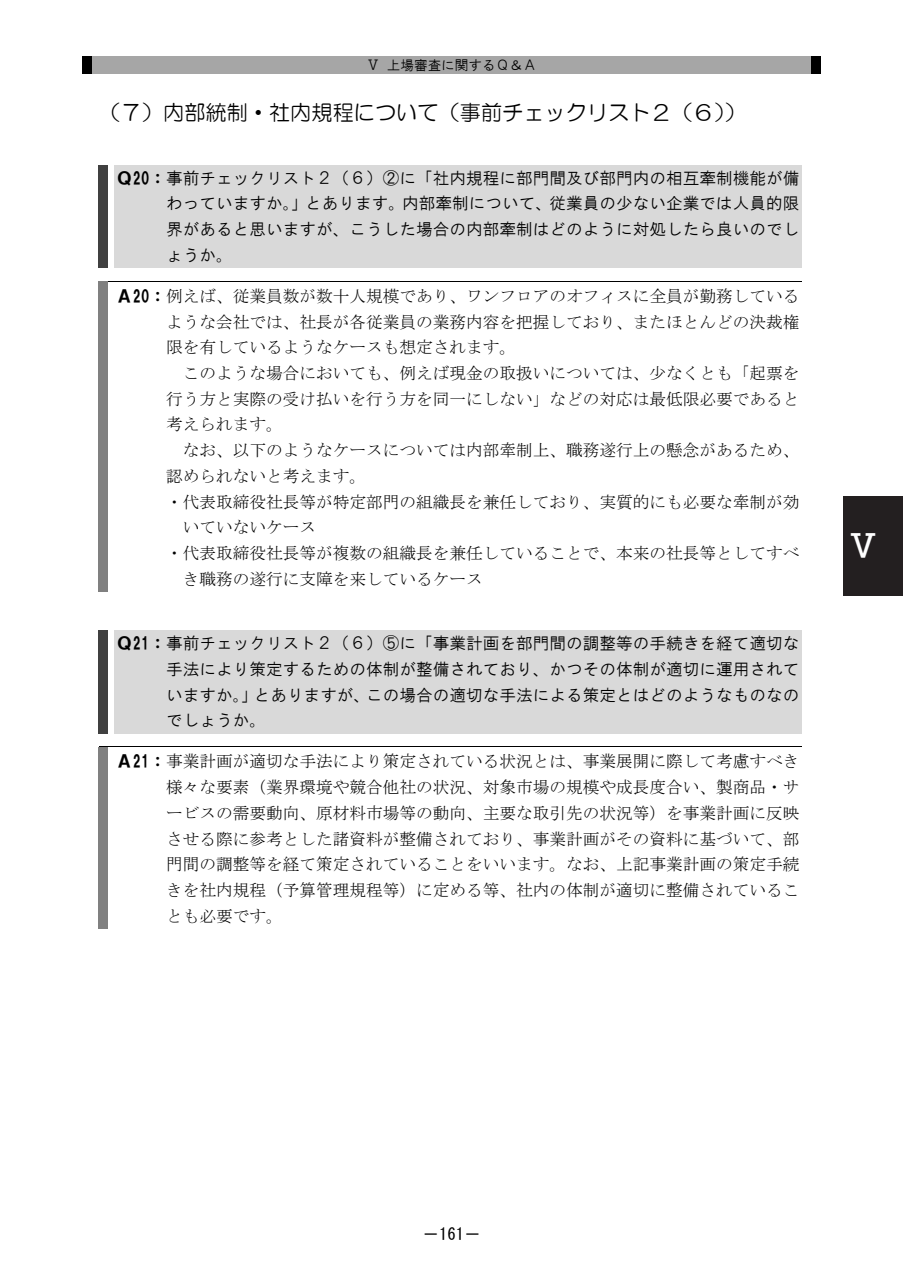
<style>
.page{position:relative;width:903px;height:1275px;background:#fff}
.page>*{position:absolute;margin:0;border:0;box-sizing:border-box;transform-origin:0 0}
.t1{font:35px "MS Gothic";color:#fff}
.t2{font:21.18px "HG Maru Gothic MPRO";color:#000}
.t3{font:16.62px/25.7px "MS Mincho";color:#000;text-align:justify}
.t4{font:16.62px/25.7px "HG Gothic M";color:#000;text-align:justify}
.t5{font:16.62px "MS Gothic";color:#000}
.t6{font:13.65px "HG Gothic M";color:#000}
.s1{font-family:"HG Soei Kakugothic UB"}
</style>
<div class="page">
<div style="left:91px;top:56px;width:721px;height:18px;background:#a6a6a6"></div>
<div style="left:82px;top:56px;width:9px;height:18px;background:#000"></div>
<div style="left:812px;top:56px;width:9px;height:18px;background:#000"></div>
<div style="left:114px;top:165px;width:687px;height:26px;background:#d9d9d9"></div>
<div style="left:99px;top:165px;width:9px;height:26px;background:#404040"></div>
<div style="left:114px;top:191px;width:687px;height:25px;background:#d9d9d9"></div>
<div style="left:99px;top:191px;width:9px;height:25px;background:#404040"></div>
<div style="left:114px;top:216px;width:687px;height:26px;background:#d9d9d9"></div>
<div style="left:99px;top:216px;width:9px;height:26px;background:#404040"></div>
<div style="left:114px;top:242px;width:687px;height:26px;background:#d9d9d9"></div>
<div style="left:99px;top:242px;width:9px;height:26px;background:#404040"></div>
<hr style="left:99px;top:281px;width:702px;height:1px;background:#000">
<div style="left:99px;top:281px;width:9px;height:28px;background:#808080"></div>
<div style="left:99px;top:309px;width:9px;height:25px;background:#808080"></div>
<div style="left:99px;top:334px;width:9px;height:26px;background:#808080"></div>
<div style="left:99px;top:360px;width:9px;height:26px;background:#808080"></div>
<div style="left:99px;top:386px;width:9px;height:26px;background:#808080"></div>
<div style="left:99px;top:412px;width:9px;height:25px;background:#808080"></div>
<div style="left:99px;top:437px;width:9px;height:26px;background:#808080"></div>
<div style="left:99px;top:463px;width:9px;height:26px;background:#808080"></div>
<div style="left:99px;top:489px;width:9px;height:26px;background:#808080"></div>
<div style="left:99px;top:515px;width:9px;height:25px;background:#808080"></div>
<div style="left:99px;top:540px;width:9px;height:26px;background:#808080"></div>
<div style="left:99px;top:566px;width:9px;height:26px;background:#808080"></div>
<div style="left:114px;top:630px;width:687px;height:26px;background:#d9d9d9"></div>
<div style="left:99px;top:630px;width:9px;height:26px;background:#404040"></div>
<div style="left:114px;top:656px;width:687px;height:26px;background:#d9d9d9"></div>
<div style="left:99px;top:656px;width:9px;height:26px;background:#404040"></div>
<div style="left:114px;top:682px;width:687px;height:26px;background:#d9d9d9"></div>
<div style="left:99px;top:682px;width:9px;height:26px;background:#404040"></div>
<div style="left:114px;top:708px;width:687px;height:25px;background:#d9d9d9"></div>
<div style="left:99px;top:708px;width:9px;height:25px;background:#404040"></div>
<hr style="left:99px;top:746px;width:702px;height:1px;background:#000">
<div style="left:99px;top:747px;width:9px;height:27px;background:#808080"></div>
<div style="left:99px;top:774px;width:9px;height:26px;background:#808080"></div>
<div style="left:99px;top:800px;width:9px;height:26px;background:#808080"></div>
<div style="left:99px;top:826px;width:9px;height:26px;background:#808080"></div>
<div style="left:99px;top:852px;width:9px;height:25px;background:#808080"></div>
<div style="left:99px;top:877px;width:9px;height:26px;background:#808080"></div>
<div style="left:99px;top:903px;width:9px;height:26px;background:#808080"></div>
<div style="left:843px;top:496px;width:60px;height:99px;background:#231f20"></div>
<p class="t6" style="left:366px;top:58px;width:172px">Ⅴ 上場審査に関するＱ＆Ａ</p>
<p class="t2" style="left:100px;top:102px;width:648px">（７）内部統制・社内規程について（事前チェックリスト２（６））</p>
<p class="t4" style="left:166px;top:165px;width:635px;text-indent:-50px"><span class="s1">Ｑ20：</span>事前チェックリスト２（６）②に「社内規程に部門間及び部門内の相互牽制機能が備わっていますか。」とあります。内部牽制について、従業員の少ない企業では人員的限界があると思いますが、こうした場合の内部牽制はどのように対処したら良いのでしょうか。</p>
<p class="t3" style="left:116px;top:283px;width:685px"><span class="s1">Ａ20：</span>例えば、従業員数が数十人規模であり、ワンフロアのオフィスに全員が勤務している</p>
<p class="t3" style="left:166px;top:309px;width:635px">ような会社では、社長が各従業員の業務内容を把握しており、またほとんどの決裁権</p>
<p class="t3" style="left:166px;top:334px;width:351px">限を有しているようなケースも想定されます。</p>
<p class="t3" style="left:183px;top:360px;width:618px">このような場合においても、例えば現金の取扱いについては、少なくとも「起票を</p>
<p class="t3" style="left:166px;top:386px;width:635px">行う方と実際の受け払いを行う方を同一にしない」などの対応は最低限必要であると</p>
<p class="t3" style="left:166px;top:412px;width:118px">考えられます。</p>
<p class="t3" style="left:183px;top:437px;width:618px">なお、以下のようなケースについては内部牽制上、職務遂行上の懸念があるため、</p>
<p class="t3" style="left:166px;top:463px;width:201px">認められないと考えます。</p>
<p class="t3" style="left:166px;top:489px;width:635px">・代表取締役社長等が特定部門の組織長を兼任しており、実質的にも必要な牽制が効</p>
<p class="t3" style="left:183px;top:514px;width:135px">いていないケース</p>
<p class="t3" style="left:166px;top:540px;width:635px">・代表取締役社長等が複数の組織長を兼任していることで、本来の社長等としてすべ</p>
<p class="t3" style="left:183px;top:566px;width:301px">き職務の遂行に支障を来しているケース</p>
<p class="t4" style="left:166px;top:630px;width:635px;text-indent:-50px"><span class="s1">Ｑ21：</span>事前チェックリスト２（６）⑤に「事業計画を部門間の調整等の手続きを経て適切な手法により策定するための体制が整備されており、かつその体制が適切に運用されていますか。」とありますが、この場合の適切な手法による策定とはどのようなものなのでしょうか。</p>
<p class="t3" style="left:166px;top:748px;width:635px;text-indent:-50px"><span class="s1">Ａ21：</span>事業計画が適切な手法により策定されている状況とは、事業展開に際して考慮すべき様々な要素（業界環境や競合他社の状況、対象市場の規模や成長度合い、製商品・サービスの需要動向、原材料市場等の動向、主要な取引先の状況等）を事業計画に反映させる際に参考とした諸資料が整備されており、事業計画がその資料に基づいて、部門間の調整等を経て策定されていることをいいます。なお、上記事業計画の策定手続きを社内規程（予算管理規程等）に定める等、社内の体制が適切に整備されていることも必要です。</p>
<h1 class="t1" style="left:846px;top:528px;width:31px">Ⅴ</h1>
<p class="t5" style="left:422px;top:1226px;width:60px">－161－</p>
</div>
